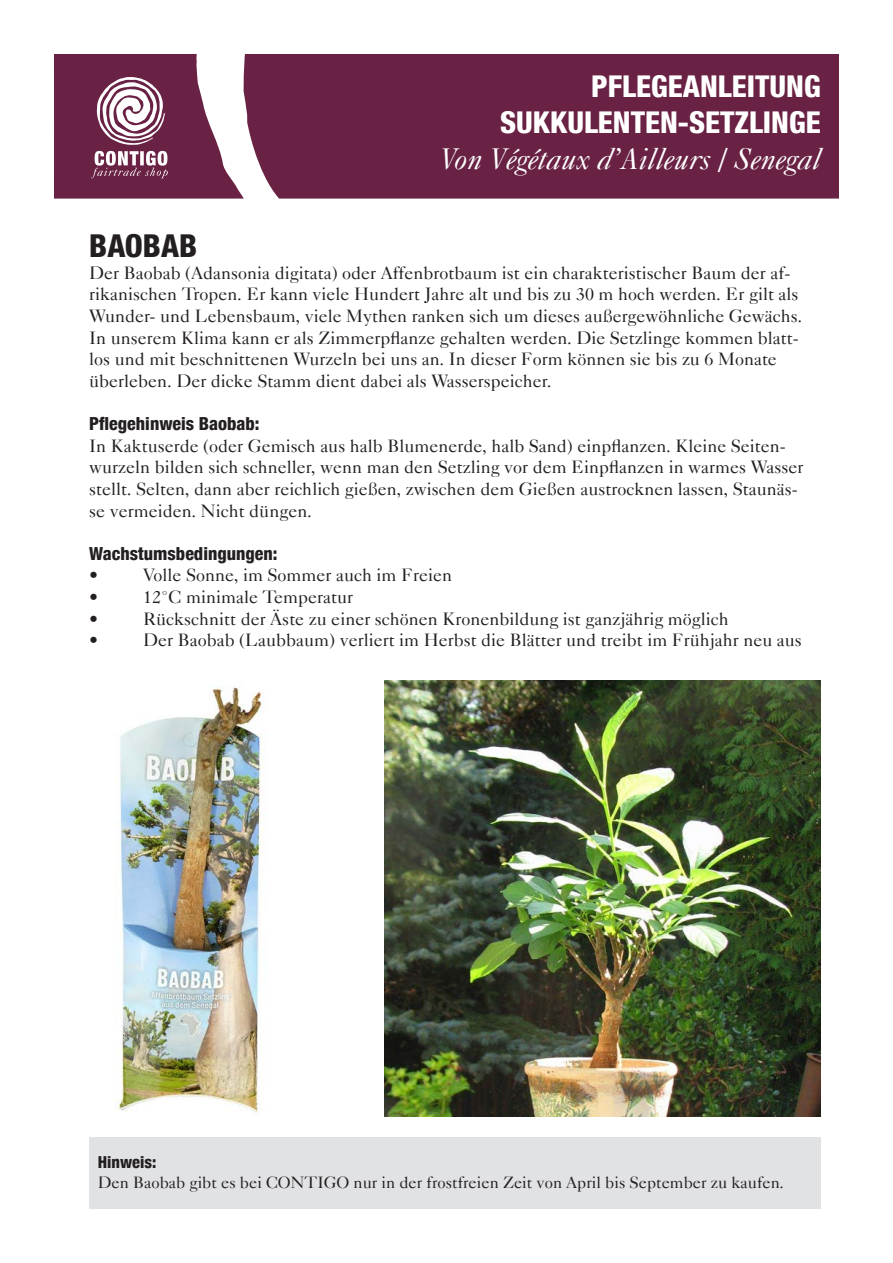
<style>
.page{position:relative;width:893px;height:1263px;background:#fff}
.page>*{position:absolute;margin:0;border:0;box-sizing:border-box;transform-origin:0 0}
.t1{font:800 condensed 31.5px "Helvetica Neue LT";color:#231f20}
.t2{font:800 condensed 30px "Helvetica Neue LT";color:#fff}
.t3{font:italic 30px "Caslon Five Forty LT";color:#fff}
.t4{font:18px/21.6px "Caslon Five Forty LT";color:#231f20}
.t5{font:800 condensed 18px "Helvetica Neue LT";color:#231f20}
.t6{font:16.5px "Caslon Five Forty LT";color:#231f20}
.t7{font:800 condensed 16.5px "Helvetica Neue LT";color:#231f20}
</style>
<div class="page">
<div style="left:244px;top:54px;width:595px;height:145px;background:#692244"></div>
<svg style="left:54px;top:54px;width:190px;height:145px"></svg>
<img style="left:117px;top:686px;width:148px;height:426px">
<img style="left:384px;top:680px;width:437px;height:437px">
<div style="left:89px;top:1138px;width:732px;height:71px;background:#e1e2e4"></div>
<p class="t2" style="left:591px;top:68px;width:231px">PFLEGEANLEITUNG</p>
<p class="t2" style="left:500px;top:104px;width:322px">SUKKULENTEN-SETZLINGE</p>
<p class="t3" style="left:440px;top:141px;width:382px">Von Végétaux d’Ailleurs / Senegal</p>
<p class="t1" style="left:89px;top:227px;width:109px">BAOBAB</p>
<p class="t4" style="left:89px;top:262px;width:715px">Der Baobab (Adansonia digitata) oder Affenbrotbaum ist ein charakteristischer Baum der af&shy;rikanischen Tropen. Er kann viele Hundert Jahre alt und bis zu 30 m hoch werden. Er gilt als Wunder- und Lebensbaum, viele Mythen ranken sich um dieses außergewöhnliche Gewächs.<br>In unserem Klima kann er als Zimmerpflanze gehalten werden. Die Setzlinge kommen blatt&shy;los und mit beschnittenen Wurzeln bei uns an. In dieser Form können sie bis zu 6 Monate überleben. Der dicke Stamm dient dabei als Wasserspeicher.</p>
<p class="t5" style="left:89px;top:412px;width:172px">Pflegehinweis Baobab:</p>
<p class="t4" style="left:89px;top:435px;width:716px">In Kaktuserde (oder Gemisch aus halb Blumenerde, halb Sand) einpflanzen. Kleine Seiten&shy;wurzeln bilden sich schneller, wenn man den Setzling vor dem Einpflanzen in warmes Wasser stellt. Selten, dann aber reichlich gießen, zwischen dem Gießen austrocknen lassen, Staunäs&shy;se vermeiden. Nicht düngen.</p>
<p class="t5" style="left:89px;top:542px;width:190px">Wachstumsbedingungen:</p>
<p class="t4" style="left:89px;top:564px;width:11px">•</p>
<p class="t4" style="left:143px;top:564px;width:310px">Volle Sonne, im Sommer auch im Freien</p>
<p class="t4" style="left:89px;top:586px;width:11px">•</p>
<p class="t4" style="left:143px;top:586px;width:211px">12°C minimale Temperatur</p>
<p class="t4" style="left:89px;top:607px;width:11px">•</p>
<p class="t4" style="left:143px;top:607px;width:587px">Rückschnitt der Äste zu einer schönen Kronenbildung ist ganzjährig möglich</p>
<p class="t4" style="left:89px;top:629px;width:11px">•</p>
<p class="t4" style="left:143px;top:629px;width:660px">Der Baobab (Laubbaum) verliert im Herbst die Blätter und treibt im Frühjahr neu aus</p>
<p class="t7" style="left:98px;top:1152px;width:60px">Hinweis:</p>
<p class="t6" style="left:98px;top:1172px;width:688px">Den Baobab gibt es bei CONTIGO nur in der frostfreien Zeit von April bis September zu kaufen.</p>
</div>
